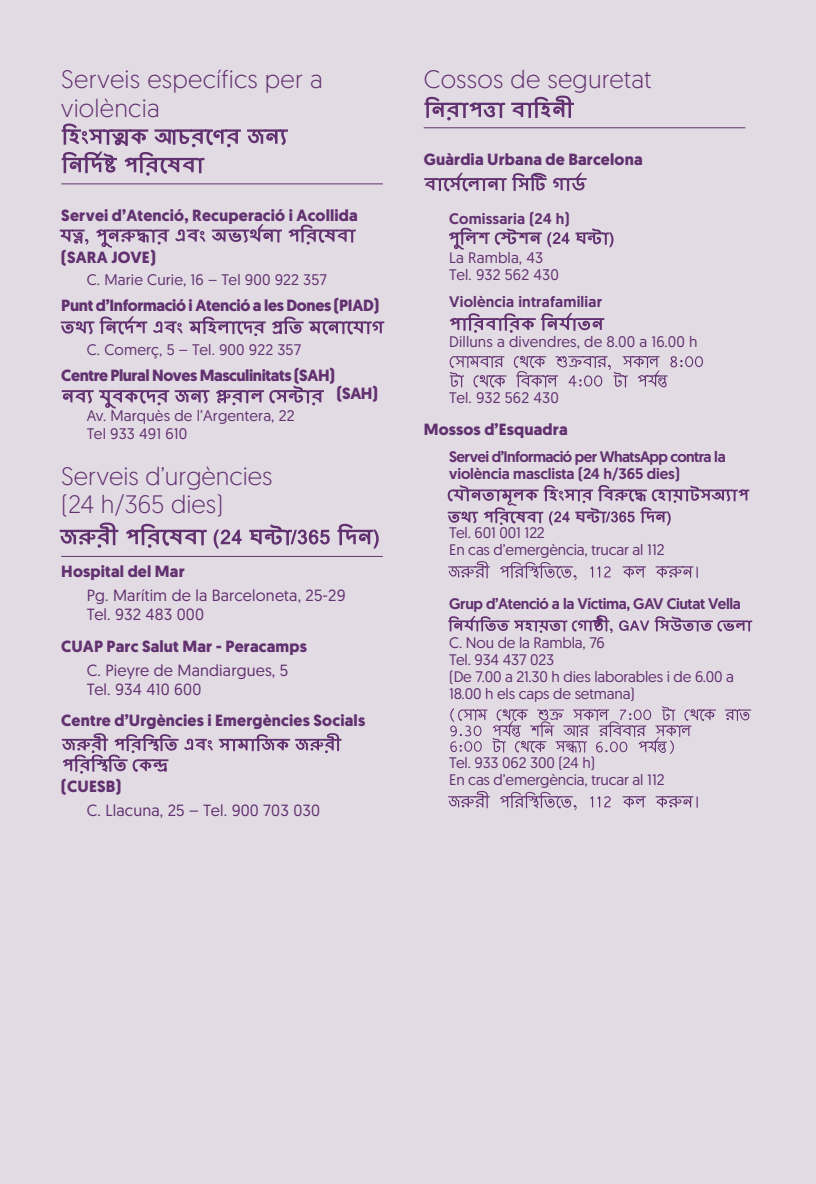
<style>
.page{position:relative;width:816px;height:1184px;background:#fff}
.page>*{position:absolute;margin:0;border:0;box-sizing:border-box;transform-origin:0 0}
.t1{font:300 25.2px/28.8px "Geomanist";letter-spacing:.01em;color:#623270}
.t2{font:700 16.2px "Geomanist";letter-spacing:.01em;color:#623270}
.t3{font:16.2px/19px "Geomanist";letter-spacing:.01em;color:#623270}
.t4{font:700 16.2px "Geomanist";letter-spacing:-.02em;color:#623270}
.t5{font:700 16.2px "Geomanist";letter-spacing:-.025em;color:#623270}
.t6{font:15.4px/17px "Geomanist";letter-spacing:-.01em;color:#623270}
.t7{font:15.4px/17.2px "Geomanist";letter-spacing:.01em;color:#623270}
.t8{font:500 15.4px/17.2px "Geomanist";letter-spacing:-.025em;color:#623270}
.t9{font:500 15.4px "Geomanist";letter-spacing:.01em;color:#623270}
</style>
<div class="page">
<div style="left:0;top:0;width:816px;height:1183px;background:#e3dbe4"></div>
<hr style="left:61px;top:183px;width:322px;height:1px;background:#623270">
<hr style="left:61px;top:556px;width:322px;height:1px;background:#623270">
<hr style="left:423px;top:127px;width:322px;height:1px;background:#623270">
<svg style="left:60px;top:229px;width:28px;height:16px"></svg>
<svg style="left:96px;top:229px;width:73px;height:19px"></svg>
<svg style="left:175px;top:229px;width:30px;height:13px"></svg>
<svg style="left:212px;top:224px;width:70px;height:19px"></svg>
<svg style="left:288px;top:224px;width:68px;height:20px"></svg>
<svg style="left:61px;top:316px;width:86px;height:18px"></svg>
<svg style="left:153px;top:321px;width:30px;height:12px"></svg>
<svg style="left:189px;top:316px;width:77px;height:20px"></svg>
<svg style="left:272px;top:316px;width:31px;height:18px"></svg>
<svg style="left:309px;top:321px;width:75px;height:13px"></svg>
<svg style="left:62px;top:390px;width:107px;height:18px"></svg>
<svg style="left:175px;top:390px;width:34px;height:13px"></svg>
<svg style="left:216px;top:385px;width:108px;height:20px"></svg>
<svg style="left:60px;top:522px;width:58px;height:26px"></svg>
<svg style="left:126px;top:524px;width:81px;height:24px"></svg>
<svg style="left:214px;top:529px;width:28px;height:19px"></svg>
<svg style="left:249px;top:524px;width:81px;height:21px"></svg>
<svg style="left:337px;top:524px;width:42px;height:24px"></svg>
<svg style="left:219px;top:733px;width:122px;height:20px"></svg>
<svg style="left:62px;top:733px;width:151px;height:40px"></svg>
<svg style="left:424px;top:97px;width:81px;height:23px"></svg>
<svg style="left:511px;top:96px;width:63px;height:22px"></svg>
<svg style="left:424px;top:173px;width:82px;height:18px"></svg>
<svg style="left:512px;top:173px;width:34px;height:18px"></svg>
<svg style="left:553px;top:173px;width:33px;height:18px"></svg>
<svg style="left:449px;top:228px;width:120px;height:22px"></svg>
<svg style="left:575px;top:228px;width:38px;height:19px"></svg>
<svg style="left:450px;top:313px;width:154px;height:20px"></svg>
<svg style="left:449px;top:356px;width:57px;height:31px"></svg>
<svg style="left:514px;top:356px;width:189px;height:31px"></svg>
<svg style="left:447px;top:485px;width:302px;height:40px"></svg>
<svg style="left:448px;top:615px;width:164px;height:18px"></svg>
<svg style="left:619px;top:616px;width:133px;height:15px"></svg>
<svg style="left:725px;top:709px;width:26px;height:12px"></svg>
<svg style="left:450px;top:706px;width:266px;height:48px"></svg>
<svg style="left:448px;top:791px;width:42px;height:17px"></svg>
<svg style="left:500px;top:791px;width:76px;height:19px"></svg>
<svg style="left:590px;top:796px;width:20px;height:11px"></svg>
<svg style="left:622px;top:796px;width:24px;height:11px"></svg>
<svg style="left:655px;top:796px;width:42px;height:12px"></svg>
<svg style="left:448px;top:561px;width:42px;height:17px"></svg>
<svg style="left:500px;top:562px;width:76px;height:18px"></svg>
<svg style="left:590px;top:566px;width:20px;height:11px"></svg>
<svg style="left:622px;top:566px;width:24px;height:11px"></svg>
<svg style="left:655px;top:566px;width:42px;height:12px"></svg>
<svg style="left:247px;top:129px;width:41px;height:16px"></svg>
<svg style="left:62px;top:123px;width:179px;height:53px"></svg>
<h1 class="t1" style="left:61px;top:64px;width:263px">Serveis específics per a violència</h1>
<p class="t2" style="left:61px;top:204px;width:298px">Servei d’Atenció, Recuperació i Acollida</p>
<p class="t2" style="left:61px;top:246px;width:96px">(SARA JOVE)</p>
<p class="t7" style="left:87px;top:270px;width:241px">C. Marie Curie, 16 – Tel 900 922 357</p>
<p class="t4" style="left:61px;top:295px;width:319px">Punt d’Informació i Atenció a les Dones (PIAD)</p>
<p class="t7" style="left:87px;top:340px;width:216px">C. Comerç, 5 – Tel. 900 922 357</p>
<p class="t5" style="left:61px;top:365px;width:275px">Centre Plural Noves Masculinitats (SAH)</p>
<p class="t2" style="left:337px;top:383px;width:42px">(SAH)</p>
<p class="t7" style="left:87px;top:407px;width:209px">Av. Marquès de l’Argentera, 22<br>Tel 933 491 610</p>
<h1 class="t1" style="left:61px;top:460px;width:213px">Serveis d’urgències (24 h/365 dies)</h1>
<p class="t2" style="left:61px;top:561px;width:125px">Hospital del Mar</p>
<p class="t3" style="left:87px;top:585px;width:260px">Pg. Marítim de la Barceloneta, 25-29<br>Tel. 932 483 000</p>
<p class="t2" style="left:61px;top:635px;width:247px">CUAP Parc Salut Mar - Peracamps</p>
<p class="t3" style="left:87px;top:660px;width:203px">C. Pieyre de Mandiargues, 5<br>Tel. 934 410 600</p>
<p class="t2" style="left:61px;top:709px;width:305px">Centre d’Urgències i Emergències Socials</p>
<p class="t2" style="left:61px;top:775px;width:61px">(CUESB)</p>
<p class="t3" style="left:87px;top:800px;width:235px">C. Llacuna, 25 – Tel. 900 703 030</p>
<h1 class="t1" style="left:423px;top:64px;width:229px">Cossos de seguretat</h1>
<p class="t2" style="left:423px;top:148px;width:220px">Guàrdia Urbana de Barcelona</p>
<p class="t9" style="left:449px;top:208px;width:122px">Comissaria (24 h)</p>
<p class="t7" style="left:449px;top:248px;width:111px">La Rambla, 43<br>Tel. 932 562 430</p>
<p class="t9" style="left:449px;top:292px;width:154px">Violència intrafamiliar</p>
<p class="t7" style="left:449px;top:332px;width:250px">Dilluns a divendres, de 8.00 a 16.00 h</p>
<p class="t7" style="left:449px;top:389px;width:111px">Tel. 932 562 430</p>
<p class="t2" style="left:423px;top:418px;width:145px">Mossos d’Esquadra</p>
<p class="t8" style="left:449px;top:448px;width:278px">Servei d’Informació per WhatsApp contra la violència masclista (24 h/365 dies)</p>
<p class="t6" style="left:449px;top:523px;width:217px">Tel. 601 001 122<br>En cas d’emergència, trucar al 112</p>
<p class="t8" style="left:449px;top:595px;width:293px">Grup d’Atenció a la Víctima, GAV Ciutat Vella</p>
<p class="t6" style="left:449px;top:633px;width:286px">C. Nou de la Rambla, 76<br>Tel. 934 437 023<br>(De 7.00 a 21.30 h dies laborables i de 6.00 a<br>18.00 h els caps de setmana)</p>
<p class="t6" style="left:449px;top:753px;width:217px">Tel. 933 062 300 (24 h)<br>En cas d’emergència, trucar al 112</p>
</div>
